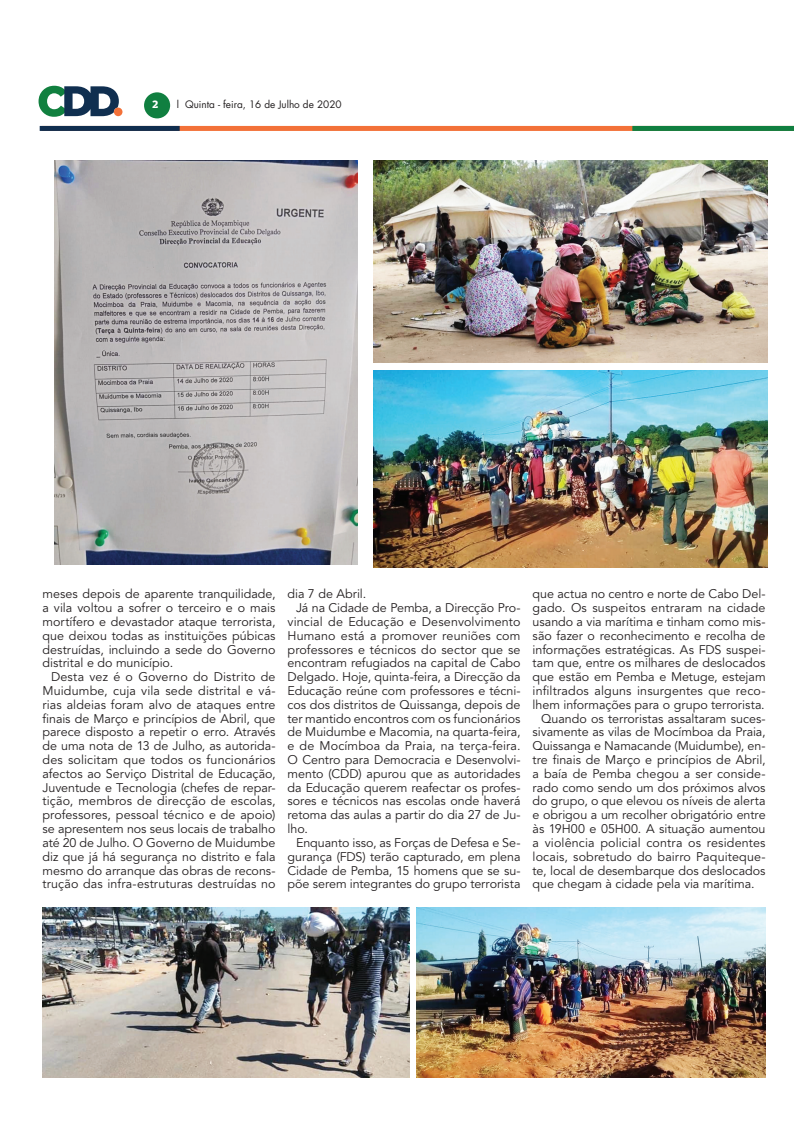
<style>
.page{position:relative;width:794px;height:1134px;background:#fff}
.page>*{position:absolute;margin:0;border:0;box-sizing:border-box;transform-origin:0 0}
.t1{font:12.5px/13.8px "Avenir LT Std";color:#231f20;text-align:justify}
.t2{font:10px "Futura LT";color:#231f20}
.t3{font:700 10px "Popular";color:#fff}
</style>
<div class="page">
<div style="left:42px;top:126px;width:752px;height:5px;background:#f37138"></div>
<div style="left:632px;top:126px;width:162px;height:5px;background:#107f40"></div>
<div style="left:40px;top:126px;width:140px;height:5px;background:#102e4f"></div>
<div style="left:144px;top:92px;width:26px;height:26px;background:#107f40;border-radius:50%"></div>
<svg style="left:39px;top:86px;width:83px;height:31px"></svg>
<img style="left:55px;top:161px;width:302px;height:403px">
<img style="left:373px;top:161px;width:394px;height:201px">
<img style="left:373px;top:371px;width:394px;height:196px">
<img style="left:43px;top:907px;width:366px;height:170px">
<img style="left:417px;top:907px;width:348px;height:170px">
<p class="t3" style="left:153px;top:98px;width:7px">2</p>
<p class="t2" style="left:177px;top:98px;width:166px">l Quinta - feira, 16 de Julho de 2020</p>
<p class="t1" style="left:43px;top:588px;width:235px">meses depois de aparente tranquilidade, a vila voltou a sofrer o terceiro e o mais mortífero e devastador ataque terrorista, que deixou todas as instituições púbicas destruídas, incluindo a sede do Governo distrital e do município.</p>
<p class="t1" style="left:43px;top:670px;width:234px;text-indent:8px">Desta vez é o Governo do Distrito de Muidumbe, cuja vila sede distrital e vá&shy;rias aldeias foram alvo de ataques entre finais de Março e princípios de Abril, que parece disposto a repetir o erro. Através de uma nota de 13 de Julho, as autorida&shy;des solicitam que todos os funcionários afectos ao Serviço Distrital de Educação, Juventude e Tecnologia (chefes de repar&shy;tição, membros de direcção de escolas, professores, pessoal técnico e de apoio) se apresentem nos seus locais de trabalho até 20 de Julho. O Governo de Muidumbe diz que já há segurança no distrito e fala mesmo do arranque das obras de recons&shy;trução das infra-estruturas destruídas no</p>
<p class="t1" style="left:287px;top:588px;width:80px">dia 7 de Abril.</p>
<p class="t1" style="left:296px;top:601px;width:226px">Já na Cidade de Pemba, a Direcção Pro-</p>
<p class="t1" style="left:287px;top:615px;width:234px">vincial de Educação e Desenvolvimento</p>
<p class="t1" style="left:287px;top:629px;width:234px">Humano está a promover reuniões com</p>
<p class="t1" style="left:287px;top:643px;width:234px">professores e técnicos do sector que se</p>
<p class="t1" style="left:287px;top:657px;width:234px">encontram refugiados na capital de Cabo</p>
<p class="t1" style="left:287px;top:670px;width:234px">Delgado. Hoje, quinta-feira, a Direcção da</p>
<p class="t1" style="left:287px;top:684px;width:234px">Educação reúne com professores e técni-</p>
<p class="t1" style="left:287px;top:698px;width:234px">cos dos distritos de Quissanga, depois de</p>
<p class="t1" style="left:287px;top:712px;width:234px">ter mantido encontros com os funcionários</p>
<p class="t1" style="left:287px;top:726px;width:234px">de Muidumbe e Macomia, na quarta-feira,</p>
<p class="t1" style="left:287px;top:739px;width:234px">e de Mocímboa da Praia, na terça-feira.</p>
<p class="t1" style="left:287px;top:753px;width:234px">O Centro para Democracia e Desenvolvi-</p>
<p class="t1" style="left:287px;top:767px;width:234px">mento (CDD) apurou que as autoridades</p>
<p class="t1" style="left:287px;top:781px;width:234px">da Educação querem reafectar os profes-</p>
<p class="t1" style="left:287px;top:795px;width:234px">sores e técnicos nas escolas onde haverá</p>
<p class="t1" style="left:287px;top:808px;width:234px">retoma das aulas a partir do dia 27 de Ju-</p>
<p class="t1" style="left:287px;top:822px;width:22px">lho.</p>
<p class="t1" style="left:296px;top:836px;width:226px">Enquanto isso, as Forças de Defesa e Se-</p>
<p class="t1" style="left:287px;top:850px;width:234px">gurança (FDS) terão capturado, em plena</p>
<p class="t1" style="left:287px;top:864px;width:234px">Cidade de Pemba, 15 homens que se su-</p>
<p class="t1" style="left:287px;top:877px;width:234px">põe serem integrantes do grupo terrorista</p>
<p class="t1" style="left:532px;top:588px;width:234px">que actua no centro e norte de Cabo Del-</p>
<p class="t1" style="left:532px;top:601px;width:234px">gado. Os suspeitos entraram na cidade</p>
<p class="t1" style="left:532px;top:615px;width:234px">usando a via marítima e tinham como mis-</p>
<p class="t1" style="left:532px;top:629px;width:234px">são fazer o reconhecimento e recolha de</p>
<p class="t1" style="left:532px;top:643px;width:234px">informações estratégicas. As FDS suspei-</p>
<p class="t1" style="left:532px;top:657px;width:234px">tam que, entre os milhares de deslocados</p>
<p class="t1" style="left:532px;top:670px;width:234px">que estão em Pemba e Metuge, estejam</p>
<p class="t1" style="left:532px;top:684px;width:234px">infiltrados alguns insurgentes que reco-</p>
<p class="t1" style="left:532px;top:698px;width:234px">lhem informações para o grupo terrorista.</p>
<p class="t1" style="left:541px;top:712px;width:226px">Quando os terroristas assaltaram suces-</p>
<p class="t1" style="left:532px;top:726px;width:234px">sivamente as vilas de Mocímboa da Praia,</p>
<p class="t1" style="left:532px;top:739px;width:234px">Quissanga e Namacande (Muidumbe), en-</p>
<p class="t1" style="left:532px;top:753px;width:234px">tre finais de Março e princípios de Abril,</p>
<p class="t1" style="left:532px;top:767px;width:234px">a baía de Pemba chegou a ser conside-</p>
<p class="t1" style="left:532px;top:781px;width:234px">rado como sendo um dos próximos alvos</p>
<p class="t1" style="left:532px;top:795px;width:234px">do grupo, o que elevou os níveis de alerta</p>
<p class="t1" style="left:532px;top:808px;width:234px">e obrigou a um recolher obrigatório entre</p>
<p class="t1" style="left:532px;top:822px;width:234px">às 19H00 e 05H00. A situação aumentou</p>
<p class="t1" style="left:532px;top:836px;width:234px">a violência policial contra os residentes</p>
<p class="t1" style="left:532px;top:850px;width:234px">locais, sobretudo do bairro Paquiteque-</p>
<p class="t1" style="left:532px;top:864px;width:234px">te, local de desembarque dos deslocados</p>
<p class="t1" style="left:532px;top:877px;width:223px">que chegam à cidade pela via marítima.</p>
</div>
